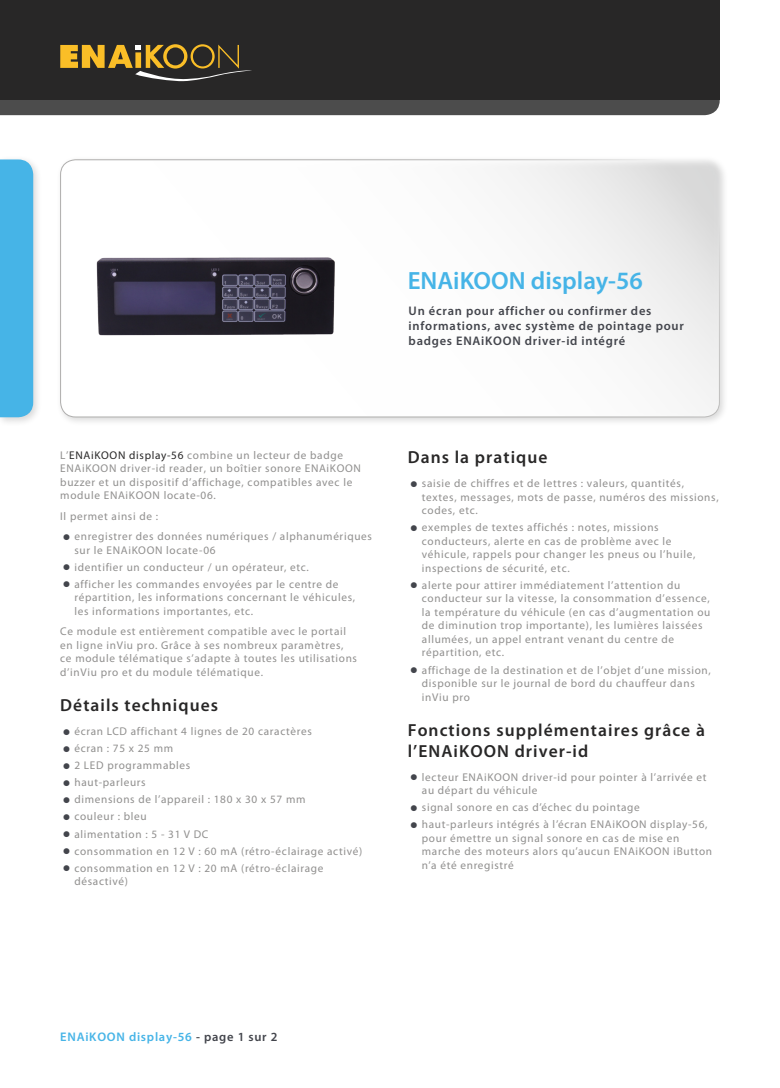
<style>
.page{position:relative;width:780px;height:1088px;background:#fff}
.page>*{position:absolute;margin:0;border:0;box-sizing:border-box;transform-origin:0 0}
.t1{font:600 25px "Myriad Pro";color:#46b4e7}
.t2{font:600 17.5px/21px "Myriad Pro";letter-spacing:.06em;color:#282727}
.t3{font:600 12.5px/15px "Myriad Pro";letter-spacing:.06em;color:#43454c}
.t4{font:600 12.5px "Myriad Pro";letter-spacing:.06em;color:#46b4e7}
.t5{font:11.25px/13.5px "Myriad Pro";letter-spacing:.06em;color:#908f8e}
.s1{color:#282727}
.s2{font-weight:700;font-size:22.5px;color:#43454c}
.s3{color:#43454c}
</style>
<div class="page">
<div style="left:56px;top:155px;width:673px;height:272px;background:#000;opacity:.15"></div>
<svg style="left:61px;top:160px;width:658px;height:257px"></svg>
<div style="left:60px;top:159px;width:659px;height:258px;border:1px solid #afaead;border-radius:15px"></div>
<div style="left:0;top:0;width:719px;height:99px;background:#282727"></div>
<div style="left:0;top:155px;width:42px;height:271px;background:#000;opacity:.15"></div>
<div style="left:0;top:159px;width:33px;height:258px;background:#46b4e7"></div>
<svg style="left:0;top:44px;width:719px;height:71px"></svg>
<img style="left:94px;top:255px;width:245px;height:81px">
<h1 class="t1" style="left:407px;top:265px;width:236px">ENAiKOON display-56</h1>
<p class="t3" style="left:408px;top:303px;width:277px">Un écran pour afficher ou confirmer des informations, avec système de pointage pour badges ENAiKOON driver-id intégré</p>
<p class="t5" style="left:60px;top:448px;width:302px">L’<span class="s1">ENAiKOON display-56</span> combine un lecteur de badge ENAiKOON driver-id reader, un boîtier sonore ENAiKOON buzzer et un dispositif d’affichage, compatibles avec le module ENAiKOON locate-06.</p>
<p class="t5" style="left:60px;top:509px;width:99px">Il permet ainsi de :</p>
<p class="t5" style="left:74px;top:529px;width:299px;text-indent:-12px"><span class="s2">•</span> enregistrer des données numériques / alphanumériques sur le ENAiKOON locate-06</p>
<p class="t5" style="left:63px;top:560px;width:247px"><span class="s2">•</span> identifier un conducteur / un opérateur, etc.</p>
<p class="t5" style="left:74px;top:577px;width:282px;text-indent:-12px"><span class="s2">•</span> afficher les commandes envoyées par le centre de répartition, les informations concernant le véhicules, les informations importantes, etc.</p>
<p class="t5" style="left:60px;top:625px;width:298px">Ce module est entièrement compatible avec le portail en ligne inViu pro. Grâce à ses nombreux paramètres, ce module télématique s’adapte à toutes les utilisations d’inViu pro et du module télématique.</p>
<h2 class="t2" style="left:60px;top:694px;width:159px">Détails techniques</h2>
<p class="t5" style="left:63px;top:724px;width:250px"><span class="s2">•</span> écran LCD affichant 4 lignes de 20 caractères</p>
<p class="t5" style="left:63px;top:741px;width:112px"><span class="s2">•</span> écran : 75 x 25 mm</p>
<p class="t5" style="left:63px;top:758px;width:129px"><span class="s2">•</span> 2 LED programmables</p>
<p class="t5" style="left:63px;top:776px;width:84px"><span class="s2">•</span> haut-parleurs</p>
<p class="t5" style="left:63px;top:793px;width:244px"><span class="s2">•</span> dimensions de l’appareil : 180 x 30 x 57 mm</p>
<p class="t5" style="left:63px;top:810px;width:85px"><span class="s2">•</span> couleur : bleu</p>
<p class="t5" style="left:63px;top:827px;width:147px"><span class="s2">•</span> alimentation : 5 - 31 V DC</p>
<p class="t5" style="left:63px;top:844px;width:301px"><span class="s2">•</span> consommation en 12 V : 60 mA (rétro-éclairage activé)</p>
<p class="t5" style="left:74px;top:861px;width:250px;text-indent:-12px"><span class="s2">•</span> consommation en 12 V : 20 mA (rétro-éclairage désactivé)</p>
<h2 class="t2" style="left:407px;top:446px;width:141px">Dans la pratique</h2>
<p class="t5" style="left:422px;top:477px;width:298px;text-indent:-12px"><span class="s2">•</span> saisie de chiffres et de lettres : valeurs, quantités, textes, messages, mots de passe, numéros des missions, codes, etc.</p>
<p class="t5" style="left:422px;top:521px;width:275px;text-indent:-12px"><span class="s2">•</span> exemples de textes affichés : notes, missions conducteurs, alerte en cas de problème avec le véhicule, rappels pour changer les pneus ou l’huile, inspections de sécurité, etc.</p>
<p class="t5" style="left:422px;top:578px;width:290px;text-indent:-12px"><span class="s2">•</span> alerte pour attirer immédiatement l’attention du conducteur sur la vitesse, la consommation d’essence, la température du véhicule (en cas d’augmentation ou de diminution trop importante), les lumières laissées allumées, un appel entrant venant du centre de répartition, etc.</p>
<p class="t5" style="left:422px;top:663px;width:290px;text-indent:-12px"><span class="s2">•</span> affichage de la destination et de l’objet d’une mission, disponible sur le journal de bord du chauffeur dans inViu pro</p>
<h2 class="t2" style="left:407px;top:719px;width:299px">Fonctions supplémentaires grâce à l’ENAiKOON driver-id</h2>
<p class="t5" style="left:422px;top:770px;width:286px;text-indent:-12px"><span class="s2">•</span> lecteur ENAiKOON driver-id pour pointer à l’arrivée et au départ du véhicule</p>
<p class="t5" style="left:410px;top:801px;width:231px"><span class="s2">•</span> signal sonore en cas d’échec du pointage</p>
<p class="t5" style="left:422px;top:818px;width:292px;text-indent:-12px"><span class="s2">•</span> haut-parleurs intégrés à l’écran ENAiKOON display-56, pour émettre un signal sonore en cas de mise en marche des moteurs alors qu’aucun ENAiKOON iButton n’a été enregistré</p>
<p class="t4" style="left:60px;top:1028px;width:219px">ENAiKOON display-56 <span class="s3">- page 1 sur 2</span></p>
</div>
